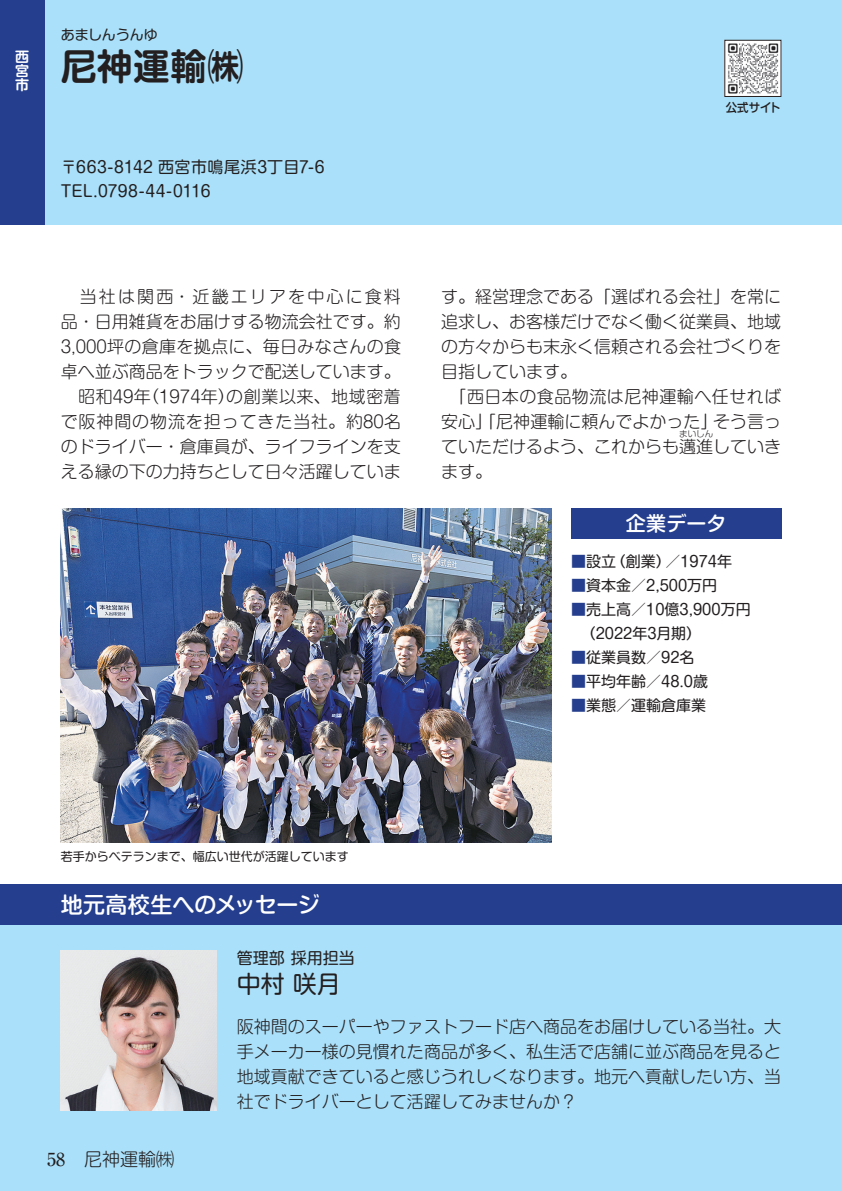
<style>
.page{position:relative;width:842px;height:1191px;background:#fff}
.page>*{position:absolute;margin:0;border:0;box-sizing:border-box;transform-origin:0 0}
.t1{font:700 36px "Shin M Go Pro De";color:#231f20}
.t2{font:24px "Shin M Go Pro";color:#231f20}
.t3{font:500 22px "Shin M Go Pro";letter-spacing:-.005em;color:#fff}
.t4{font:500 20px "Shin M Go Pro";letter-spacing:.005em;color:#fff}
.t5{font:300 18px "Shin M Go Pro";color:#231f20}
.t6{font:500 18px "Ryumin Pro";color:#231f20}
.t7{font:300 17px/25px "Shin M Go Pro";color:#231f20;text-align:justify}
.t8{font:16px/24px "Shin M Go Pro";letter-spacing:.01em;color:#231f20}
.t9{font:15px/24px "Shin M Go Pro";color:#231f20}
.t10{font:14px "Shin M Go Pro";letter-spacing:-.01em;color:#231f20}
.t11{font:700 14px/14px "Shin M Go Pro De";color:#fff;text-align:justify}
.t12{font:12px "Shin M Go Pro";color:#231f20}
.t13{font:500 12px "Shin M Go Pro";letter-spacing:-.005em;color:#231f20;scale:.95 1}
.t14{font:300 8.4px "Shin M Go Pro";color:#231f20}
.s1{color:#253f8e}
</style>
<div class="page">
<div style="left:0;top:884px;width:841px;height:307px;background:#aae0f9"></div>
<hr style="left:841px;top:884px;width:1px;height:307px;background:#aae0f9">
<div style="left:0;top:884px;width:841px;height:40px;background:#253f8e"></div>
<hr style="left:841px;top:884px;width:1px;height:40px;background:#253f8e">
<div style="left:0;top:0;width:841px;height:224px;background:#aae0f9"></div>
<hr style="left:841px;top:0;width:1px;height:224px;background:#aae0f9">
<div style="left:0;top:0;width:44px;height:224px;background:#253f8e"></div>
<img style="left:61px;top:508px;width:490px;height:334px">
<div style="left:571px;top:508px;width:210px;height:30px;background:#253f8e"></div>
<img style="left:61px;top:950px;width:156px;height:160px">
<img style="left:726px;top:42px;width:53px;height:53px">
<div style="left:724px;top:40px;width:57px;height:57px;border:1px solid #231f20"></div>
<p class="t11" style="left:15px;top:48px;width:15px">西宮市</p>
<p class="t10" style="left:61px;top:24px;width:99px">あましんうんゆ</p>
<h1 class="t1" style="left:61px;top:37px;width:184px">尼神運輸㈱</h1>
<p class="t8" style="left:61px;top:153px;width:265px">〒663-8142 西宮市鳴尾浜3丁目7-6<br>TEL.0798-44-0116</p>
<p class="t13" style="left:725px;top:97px;width:59px">公式サイト</p>
<p class="t7" style="left:61px;top:282px;width:342px">　当社は関西・近畿エリアを中心に食料品・日用雑貨をお届けする物流会社です。約3,000坪の倉庫を拠点に、毎日みなさんの食卓へ並ぶ商品をトラックで配送しています。　昭和49年(1974年)の創業以来、地域密着で阪神間の物流を担ってきた当社。約80名のドライバー・倉庫員が、ライフラインを支える縁の下の力持ちとして日々活躍していま</p>
<p class="t7" style="left:441px;top:282px;width:342px;text-align:left">す。経営理念である「選ばれる会社」を常に追求し、お客様だけでなく働く従業員、地域の方々からも末永く信頼される会社づくりを目指しています。<br>　「西日本の食品物流は尼神運輸へ任せれば安心」「尼神運輸に頼んでよかった」そう言っていただけるよう、これからも邁進していき</p>
<p class="t14" style="left:679px;top:427px;width:35px">まいしん</p>
<p class="t7" style="left:441px;top:457px;width:52px">ます。</p>
<p class="t4" style="left:625px;top:507px;width:102px">企業データ</p>
<p class="t9" style="left:571px;top:548px;width:162px"><span class="s1">■</span>設立（創業）／1974年</p>
<p class="t9" style="left:571px;top:572px;width:148px"><span class="s1">■</span>資本金／2,500万円</p>
<p class="t9" style="left:571px;top:596px;width:181px"><span class="s1">■</span>売上高／10億3,900万円　（2022年3月期）</p>
<p class="t9" style="left:571px;top:644px;width:125px"><span class="s1">■</span>従業員数／92名</p>
<p class="t9" style="left:571px;top:668px;width:138px"><span class="s1">■</span>平均年齢／48.0歳</p>
<p class="t9" style="left:571px;top:692px;width:136px"><span class="s1">■</span>業態／運輸倉庫業</p>
<p class="t12" style="left:61px;top:847px;width:289px">若手からベテランまで、幅広い世代が活躍しています</p>
<p class="t3" style="left:61px;top:886px;width:260px">地元高校生へのメッセージ</p>
<p class="t8" style="left:237px;top:944px;width:119px">管理部 採用担当</p>
<h2 class="t2" style="left:237px;top:964px;width:105px">中村 咲月</h2>
<p class="t6" style="left:47px;top:1145px;width:19px">58</p>
<p class="t5" style="left:84px;top:1145px;width:91px">尼神運輸㈱</p>
<p class="t7" style="left:237px;top:1012px;width:545px">阪神間のスーパーやファストフード店へ商品をお届けしている当社。大手メーカー様の見慣れた商品が多く、私生活で店舗に並ぶ商品を見ると地域貢献できていると感じうれしくなります。地元へ貢献したい方、当社でドライバーとして活躍してみませんか？</p>
</div>
